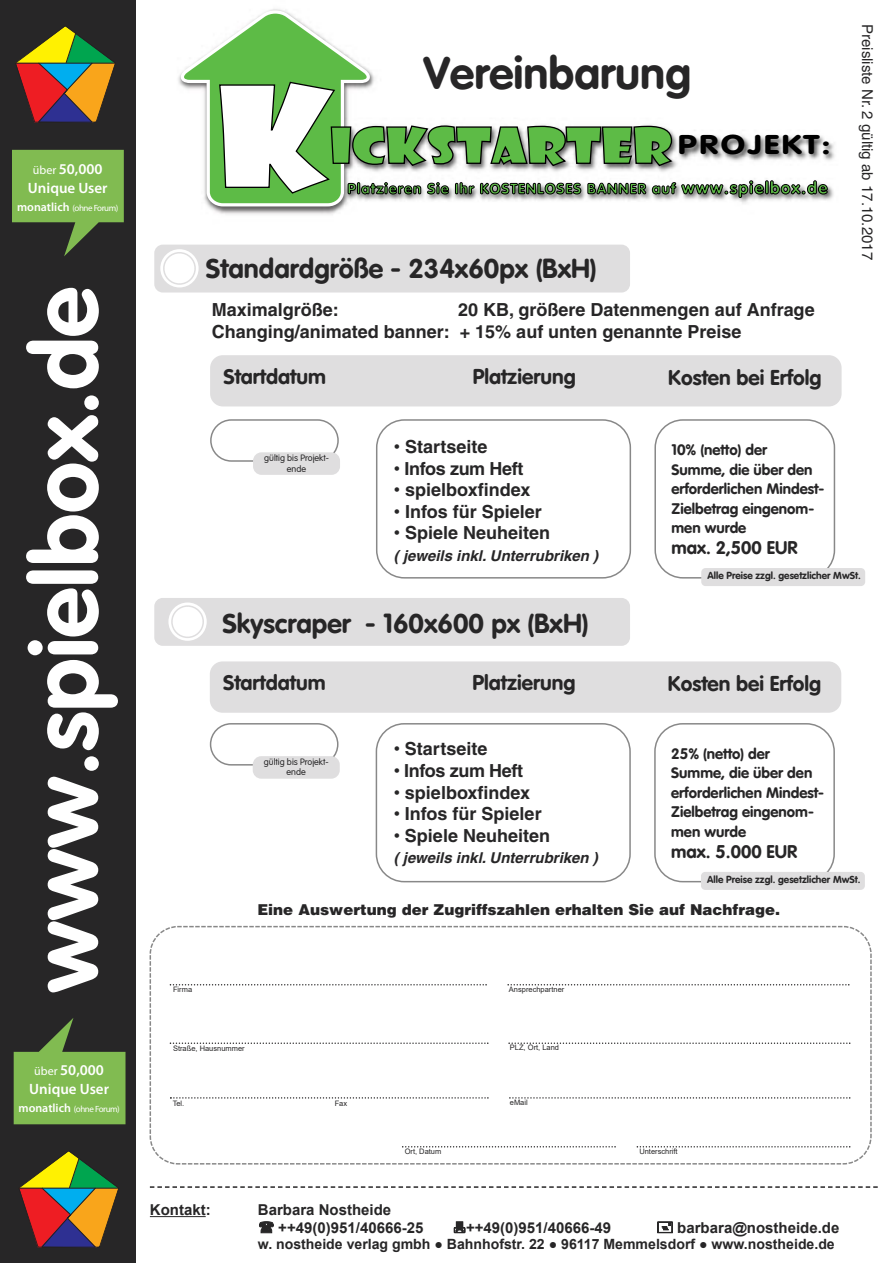
<style>
.page{position:relative;width:893px;height:1263px;background:#fff}
.page>*{position:absolute;margin:0;border:0;box-sizing:border-box;transform-origin:0 0}
.t1{font:136.35px "Showcard Gothic";color:#fff;scale:1.18 1}
.t2{font:112.5px "Carr Balloons";color:#81bb51}
.t3{font:93px "VAG Rounded Bold";color:#fff}
.t4{font:48.3px "Showcard Gothic";color:#5dbb46;scale:1.18 1}
.t5{font:45px "VAG Rounded Bold";color:#272627}
.t6{font:27px "VAG Rounded Bold";color:#272627}
.t7{font:21px "VAG Rounded Bold";color:#272627}
.t8{font:700 18px/22.5px "Helvetica";color:#272627}
.t9{font:700 18px "Helvetica";letter-spacing:-.02em;color:#272627}
.t10{font:18px "VAG Rounded Bold";color:#272627}
.t11{font:15px/19.5px "VAG Rounded Bold";color:#272627}
.t12{font:700 15px/18px "Arial";color:#272627}
.t13{font:900 15px "Helvetica";color:#272627}
.t14{font:italic 700 15px "Helvetica";color:#272627}
.t15{font:600 15px/19.2px "Myriad Pro";color:#fff;text-align:center}
.t16{font:15px "Helvetica";color:#272627}
.t17{font:900 14.55px "VAG Rounded";letter-spacing:.075em;color:#5dbb46}
.t18{font:700 14.1px "Arial";color:#272627}
.t19{font:10.05px "VAG Rounded Bold";color:#272627}
.t20{font:300 9px/10.8px "VAG Rounded LT";color:#272627;text-align:center}
.t21{font:9px "Myriad Pro";letter-spacing:-.05em;color:#fff}
.t22{font:7.5px "Arial";color:#272627}
.s1{font-weight:400;font-size:12px}
.s2{font-weight:600;font-size:12px}
.s3{font-size:16.8px}
.s4{font-family:"Arial";font-weight:400}
</style>
<div class="page">
<div style="left:0;top:0;width:136px;height:1263px;background:#272627"></div>
<svg style="left:19px;top:1151px;width:99px;height:97px"></svg>
<svg style="left:16px;top:26px;width:99px;height:97px"></svg>
<hr style="left:150px;top:1216px;width:56px;height:1px;background:#272627">
<svg style="left:149px;top:925px;width:723px;height:240px"></svg>
<svg style="left:174px;top:1162px;width:8px;height:3px"></svg>
<svg style="left:170px;top:984px;width:317px;height:1px"></svg>
<svg style="left:150px;top:1186px;width:728px;height:2px"></svg>
<svg style="left:507px;top:984px;width:342px;height:1px"></svg>
<svg style="left:170px;top:1042px;width:318px;height:2px"></svg>
<svg style="left:509px;top:1097px;width:341px;height:2px"></svg>
<svg style="left:376px;top:419px;width:255px;height:160px"></svg>
<svg style="left:210px;top:419px;width:129px;height:43px"></svg>
<svg style="left:654px;top:419px;width:181px;height:160px"></svg>
<div style="left:701px;top:568px;width:164px;height:18px;background:#dfdedf;border-radius:4px"></div>
<svg style="left:508px;top:1042px;width:342px;height:2px"></svg>
<svg style="left:170px;top:1097px;width:319px;height:2px"></svg>
<div style="left:154px;top:245px;width:476px;height:47px;background:#dfdedf;border-radius:9px"></div>
<div style="left:160px;top:249px;width:39px;height:38px;background:#fff;border-radius:19px"></div>
<svg style="left:163px;top:252px;width:33px;height:33px"></svg>
<div style="left:210px;top:355px;width:632px;height:51px;background:#dfdedf;border-radius:13px"></div>
<div style="left:154px;top:598px;width:476px;height:48px;background:#dfdedf;border-radius:9px"></div>
<div style="left:168px;top:602px;width:39px;height:39px;background:#fff;border-radius:19px"></div>
<svg style="left:171px;top:605px;width:33px;height:33px"></svg>
<div style="left:253px;top:452px;width:87px;height:23px;background:#dfdedf;border-radius:9px"></div>
<img style="left:178px;top:9px;width:657px;height:206px">
<svg style="left:180px;top:10px;width:584px;height:196px"></svg>
<div style="left:765px;top:180px;width:3px;height:14px;border:1px solid #000"></div>
<svg style="left:770px;top:180px;width:58px;height:15px"></svg>
<svg style="left:637px;top:1146px;width:213px;height:1px"></svg>
<svg style="left:402px;top:1146px;width:214px;height:1px"></svg>
<svg style="left:376px;top:723px;width:255px;height:159px"></svg>
<svg style="left:210px;top:723px;width:128px;height:42px"></svg>
<svg style="left:654px;top:723px;width:181px;height:159px"></svg>
<div style="left:701px;top:872px;width:164px;height:18px;background:#dfdedf;border-radius:4px"></div>
<div style="left:253px;top:756px;width:87px;height:23px;background:#dfdedf;border-radius:9px"></div>
<div style="left:210px;top:661px;width:631px;height:52px;background:#dfdedf;border-radius:13px"></div>
<h2 class="t2" style="left:12px;top:152px;width:119px">#</h2>
<p class="t15" style="left:28px;top:161px;width:81px"><span class="s1">über</span> 50,000<br>Unique User</p>
<p class="t21" style="left:17px;top:204px;width:103px"><span class="s2">monatlich</span> (ohneForum)</p>
<h3 class="t3" style="left:26px;top:993px;width:708px;rotate:-90deg">www.spielbox.de</h3>
<h2 class="t2" style="left:126px;top:1122px;width:119px;rotate:-180deg">#</h2>
<p class="t15" style="left:34px;top:1061px;width:71px"><span class="s1">über</span> 50,000</p>
<p class="t15" style="left:29px;top:1081px;width:81px">Unique User</p>
<p class="t21" style="left:19px;top:1105px;width:103px"><span class="s2">monatlich</span> (ohneForum)</p>
<h3 class="t5" style="left:424px;top:54px;width:269px">Vereinbarung</h3>
<h1 class="t1" style="left:217px;top:79px;width:101px">K</h1>
<h3 class="t4" style="left:330px;top:125px;width:426px">ICKSTARTER <sup>PROJEKT:</sup></h3>
<p class="t17" style="left:348px;top:183px;width:481px">Platzieren Sie Ihr KOSTENLOSES BANNER auf <span class="s3">www.spielbox.de</span></p>
<h3 class="t6" style="left:206px;top:257px;width:392px">Standardgröße - 234x60px (BxH)</h3>
<p class="t8" style="left:212px;top:300px;width:129px">Maximalgröße:</p>
<p class="t8" style="left:212px;top:300px;width:604px;text-indent:246px">20 KB, größere Datenmengen auf Anfrage<br>Changing/animated banner: + 15% auf unten genannte Preise</p>
<p class="t7" style="left:223px;top:367px;width:104px">Startdatum</p>
<p class="t20" style="left:264px;top:453px;width:66px">gültig bis Projekt&shy;ende</p>
<p class="t7" style="left:473px;top:367px;width:105px">Platzierung</p>
<p class="t7" style="left:668px;top:368px;width:155px">Kosten bei Erfolg</p>
<p class="t8" style="left:394px;top:437px;width:95px"><span class="s4">•</span> Startseite</p>
<p class="t9" style="left:394px;top:462px;width:131px"><span class="s4">•</span> Infos zum Heft</p>
<p class="t8" style="left:394px;top:480px;width:138px"><span class="s4">•</span> spielboxfindex</p>
<p class="t8" style="left:394px;top:502px;width:149px"><span class="s4">•</span> Infos für Spieler</p>
<p class="t8" style="left:394px;top:523px;width:158px"><span class="s4">•</span> Spiele Neuheiten</p>
<p class="t14" style="left:394px;top:550px;width:209px">( jeweils inkl. Unterrubriken )</p>
<p class="t11" style="left:671px;top:441px;width:154px">10% (netto) der<br>Summe, die über den erforderlichen Mindest-<br>Zielbetrag eingenom&shy;men wurde</p>
<p class="t10" style="left:671px;top:540px;width:127px">max. 2,500 EUR</p>
<p class="t16" style="left:873px;top:24px;width:237px;rotate:90deg">Preisliste Nr. 2 gültig ab 17.10.2017</p>
<h3 class="t6" style="left:222px;top:613px;width:368px">Skyscraper - 160x600 px (BxH)</h3>
<p class="t19" style="left:708px;top:571px;width:155px">Alle Preise zzgl. gesetzlicher MwSt.</p>
<p class="t7" style="left:223px;top:674px;width:104px">Startdatum</p>
<p class="t7" style="left:472px;top:674px;width:105px">Platzierung</p>
<p class="t7" style="left:668px;top:675px;width:155px">Kosten bei Erfolg</p>
<p class="t20" style="left:264px;top:756px;width:66px">gültig bis Projekt&shy;ende</p>
<p class="t8" style="left:394px;top:739px;width:95px"><span class="s4">•</span> Startseite</p>
<p class="t9" style="left:394px;top:764px;width:131px"><span class="s4">•</span> Infos zum Heft</p>
<p class="t8" style="left:394px;top:783px;width:138px"><span class="s4">•</span> spielboxfindex</p>
<p class="t8" style="left:394px;top:804px;width:149px"><span class="s4">•</span> Infos für Spieler</p>
<p class="t8" style="left:394px;top:826px;width:158px"><span class="s4">•</span> Spiele Neuheiten</p>
<p class="t14" style="left:394px;top:853px;width:209px">( jeweils inkl. Unterrubriken )</p>
<p class="t11" style="left:671px;top:745px;width:154px">25% (netto) der<br>Summe, die über den erforderlichen Mindest-<br>Zielbetrag eingenom&shy;men wurde</p>
<p class="t10" style="left:671px;top:844px;width:127px">max. 5.000 EUR</p>
<p class="t19" style="left:707px;top:875px;width:155px">Alle Preise zzgl. gesetzlicher MwSt.</p>
<p class="t13" style="left:257px;top:901px;width:524px">Eine Auswertung der Zugriffszahlen erhalten Sie auf Nachfrage.</p>
<p class="t22" style="left:173px;top:985px;width:21px">Firma</p>
<p class="t22" style="left:509px;top:985px;width:57px">Ansprechpartner</p>
<p class="t22" style="left:173px;top:1044px;width:73px">Straße, Hausnummer</p>
<p class="t22" style="left:173px;top:1099px;width:13px">Tel.</p>
<p class="t22" style="left:335px;top:1099px;width:14px">Fax</p>
<p class="t22" style="left:510px;top:1043px;width:51px">PLZ, Ort, Land</p>
<p class="t22" style="left:510px;top:1099px;width:19px">eMail</p>
<p class="t22" style="left:405px;top:1147px;width:38px">Ort, Datum</p>
<p class="t22" style="left:639px;top:1147px;width:40px">Unterschrift</p>
<p class="t12" style="left:150px;top:1201px;width:62px">Kontakt:</p>
<p class="t12" style="left:278px;top:1201px;width:147px;text-indent:-20px">Barbara Nostheide ++49(0)951/40666-25</p>
<p class="t12" style="left:466px;top:1219px;width:147px">++49(0)951/40666-49</p>
<p class="t12" style="left:677px;top:1219px;width:164px">barbara@nostheide.de</p>
<p class="t18" style="left:258px;top:1237px;width:578px">w. nostheide verlag gmbh ● Bahnhofstr. 22 ● 96117 Memmelsdorf ● www.nostheide.de</p>
</div>
